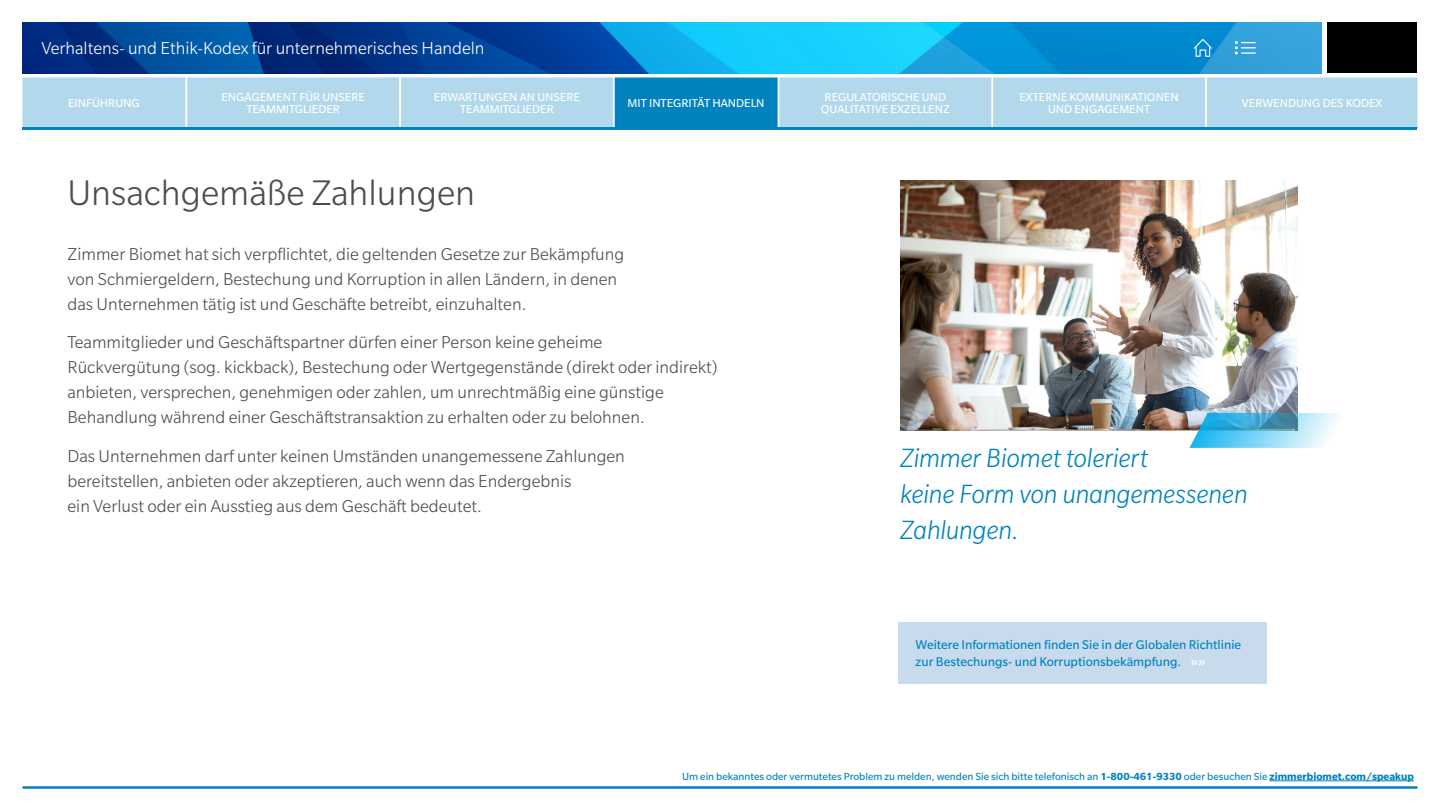
<style>
.page{position:relative;width:1440px;height:810px;background:#fff}
.page>*{position:absolute;margin:0;border:0;box-sizing:border-box;transform-origin:0 0}
.t1{font:300 38.75px "Slate Pro";color:#4d4d4f}
.t2{font:italic 300 28.75px/36.2px "Slate Pro";letter-spacing:-.01em;color:#0083bf}
.t3{font:300 18.75px/25px "Slate Pro";color:#4d4d4f}
.t4{font:300 18.75px "Slate Pro";color:#fff}
.t5{font:13.75px/16.5px "Slate Pro";color:#0083bf}
.t6{font:12.5px/12.5px "Slate Pro";color:#fff;text-align:center}
.t7{font:11.25px "Slate Pro";color:#0083bf}
.s1{font-weight:700;color:#fff}
.s2{font-weight:700}
</style>
<div class="page">
<img style="left:22px;top:22px;width:1300px;height:51px">
<div style="left:1328px;top:22px;width:90px;height:51px;background:#000"></div>
<svg style="left:1194px;top:39px;width:18px;height:18px"></svg>
<div style="left:615px;top:78px;width:162px;height:50px;background:#0083bf"></div>
<svg style="left:1235px;top:41px;width:21px;height:13px"></svg>
<hr style="left:22px;top:786px;width:1396px;height:3px;background:#0083bf">
<hr style="left:22px;top:127px;width:1396px;height:2px;background:#0083bf">
<hr style="left:1270px;top:781px;width:144px;height:1px;background:#0083bf">
<div style="left:779px;top:75px;width:640px;height:52px;background:#b2d9eb"></div>
<div style="left:19px;top:75px;width:595px;height:52px;background:#b2d9eb"></div>
<img style="left:900px;top:180px;width:397px;height:250px">
<svg style="left:1190px;top:413px;width:150px;height:35px;background:#81cae7"></svg>
<div style="left:899px;top:622px;width:368px;height:62px;background:#c8dbed"></div>
<p class="t4" style="left:41px;top:38px;width:445px">Verhaltens- und Ethik-Kodex für unternehmerisches Handeln</p>
<p class="t6" style="left:221px;top:90px;width:145px">ENGAGEMENT FÜR UNSERE<br>TEAMMITGLIEDER</p>
<p class="t6" style="left:821px;top:90px;width:130px">REGULATORISCHE UND<br>QUALITATIVE EXZELLENZ</p>
<p class="t6" style="left:434px;top:90px;width:147px">ERWARTUNGEN AN UNSERE<br>TEAMMITGLIEDER</p>
<p class="t6" style="left:1019px;top:90px;width:161px">EXTERNE KOMMUNIKATIONEN<br>UND ENGAGEMENT</p>
<p class="t6" style="left:1242px;top:97px;width:142px">VERWENDUNG DES KODEX</p>
<p class="t6" style="left:68px;top:97px;width:73px">EINFÜHRUNG</p>
<p class="t6" style="left:628px;top:97px;width:138px">MIT INTEGRITÄT HANDELN</p>
<h1 class="t1" style="left:68px;top:173px;width:409px">Unsachgemäße Zahlungen</h1>
<p class="t3" style="left:68px;top:241px;width:558px">Zimmer Biomet hat sich verpflichtet, die geltenden Gesetze zur Bekämpfung von Schmiergeldern, Bestechung und Korruption in allen Ländern, in denen das Unternehmen tätig ist und Geschäfte betreibt, einzuhalten.</p>
<p class="t3" style="left:68px;top:330px;width:652px">Teammitglieder und Geschäftspartner dürfen einer Person keine geheime Rückvergütung (sog. kickback), Bestechung oder Wertgegenstände (direkt oder indirekt) anbieten, versprechen, genehmigen oder zahlen, um unrechtmäßig eine günstige Behandlung während einer Geschäftstransaktion zu erhalten oder zu belohnen.</p>
<p class="t3" style="left:68px;top:443px;width:559px">Das Unternehmen darf unter keinen Umständen unangemessene Zahlungen bereitstellen, anbieten oder akzeptieren, auch wenn das Endergebnis<br>ein Verlust oder ein Ausstieg aus dem Geschäft bedeutet.</p>
<h2 class="t2" style="left:900px;top:439px;width:349px">Zimmer Biomet toleriert<br>keine Form von unangemessenen<br>Zahlungen.</h2>
<p class="t5" style="left:916px;top:636px;width:327px">Weitere Informationen finden Sie in der Globalen Richtlinie zur Bestechungs- und Korruptionsbekämpfung. <span class="s1">»»</span></p>
<p class="t7" style="left:682px;top:770px;width:733px">Um ein bekanntes oder vermutetes Problem zu melden, wenden Sie sich bitte telefonisch an <span class="s2">1-800-461-9330</span> oder besuchen Sie <span class="s2">zimmerbiomet.com/speakup</span></p>
</div>
